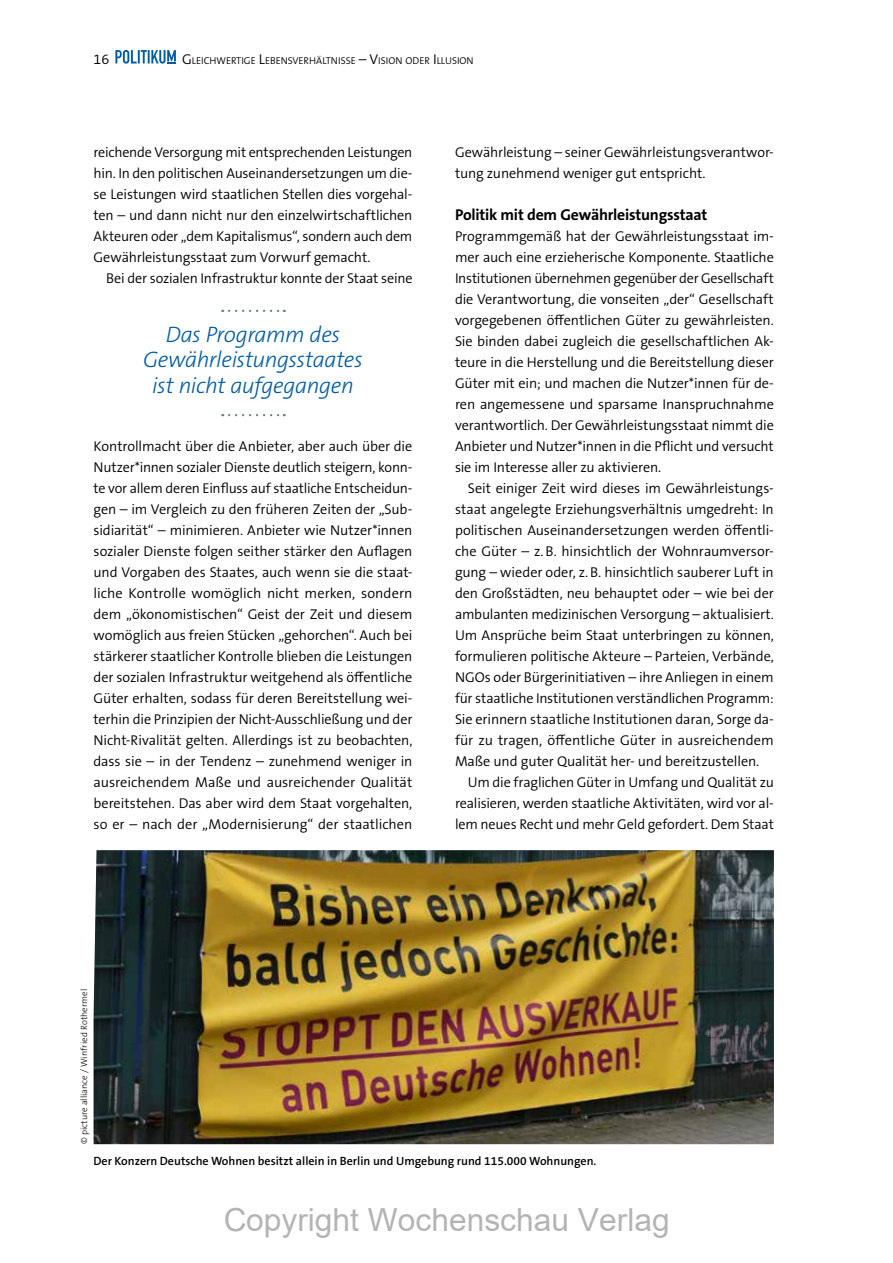
<style>
.page{position:relative;width:893px;height:1263px;background:#fff}
.page>*{position:absolute;margin:0;border:0;box-sizing:border-box;transform-origin:0 0}
.t1{font:31.8px "Arial";color:rgb(0 0 0/.3)}
.t2{font:italic 300 22.5px/25.5px "The Sans B W3";letter-spacing:-.02em;color:#005aa0;text-align:center}
.t3{font:700 15.75px "The Sans B W7";letter-spacing:-.01em;color:#000}
.t4{font:300 14.25px/21px "The Sans B W4";letter-spacing:-.01em;color:#000;text-align:justify}
.t5{font:600 12px "The Sans B W6";color:#000}
.t6{font:300 10.05px "The Sans B W4";color:#000}
.t7{font:300 9px "The Sans B W3";letter-spacing:.01em;color:#000}
.s1{font-size:14.25px}
</style>
<div class="page">
<svg style="left:115px;top:50px;width:61px;height:14px"></svg>
<img style="left:94px;top:850px;width:680px;height:294px">
<svg style="left:229px;top:310px;width:56px;height:2px"></svg>
<svg style="left:229px;top:414px;width:56px;height:2px"></svg>
<p class="t4" style="left:94px;top:48px;width:17px">16</p>
<p class="t6" style="left:182px;top:54px;width:293px"><span class="s1">G</span>LEICHWERTIGE <span class="s1">L</span>EBENSVERHÄLTNISSE <span class="s1">– V</span>ISION ODER <span class="s1">I</span> LLUSION</p>
<p class="t4" style="left:94px;top:142px;width:320px">reichende Versorgung mit entsprechenden Leistungen hin. In den politischen Auseinandersetzungen um die&shy;se Leistungen wird staatlichen Stellen dies vorgehal&shy;ten – und dann nicht nur den einzelwirtschaftlichen Akteuren oder „dem Kapitalismus“, sondern auch dem Gewährleistungsstaat zum Vorwurf gemacht.</p>
<p class="t4" style="left:106px;top:268px;width:308px">Bei der sozialen Infrastruktur konnte der Staat seine</p>
<h2 class="t2" style="left:143px;top:322px;width:221px">Das Programm des<br>Gewährleistungsstaates ist nicht aufgegangen</h2>
<p class="t4" style="left:94px;top:436px;width:320px">Kontrollmacht über die Anbieter, aber auch über die Nutzer*innen sozialer Dienste deutlich steigern, konn&shy;te vor allem deren Einfluss auf staatliche Entscheidun&shy;gen – im Vergleich zu den früheren Zeiten der „Sub&shy;sidiarität“ – minimieren. Anbieter wie Nutzer*innen sozialer Dienste folgen seither stärker den Auflagen und Vorgaben des Staates, auch wenn sie die staat&shy;liche Kontrolle womöglich nicht merken, sondern dem „ökonomistischen“ Geist der Zeit und diesem womöglich aus freien Stücken „gehorchen“. Auch bei stärkerer staatlicher Kontrolle blieben die Leistungen der sozialen Infrastruktur weitgehend als öffentliche Güter erhalten, sodass für deren Bereitstellung wei&shy;terhin die Prinzipien der Nicht-Ausschließung und der Nicht-Rivalität gelten. Allerdings ist zu beobachten, dass sie – in der Tendenz – zunehmend weniger in ausreichendem Maße und ausreichender Qualität bereitstehen. Das aber wird dem Staat vorgehalten, so er – nach der „Modernisierung“ der staatlichen</p>
<p class="t4" style="left:455px;top:142px;width:320px">Gewährleistung – seiner Gewährleistungsverantwor&shy;tung zunehmend weniger gut entspricht.</p>
<p class="t3" style="left:455px;top:205px;width:254px">Politik mit dem Gewährleistungsstaat</p>
<p class="t4" style="left:455px;top:226px;width:320px">Programmgemäß hat der Gewährleistungsstaat im&shy;mer auch eine erzieherische Komponente. Staatliche Institutionen übernehmen gegenüber der Gesellschaft die Verantwortung, die vonseiten „der“ Gesellschaft vorgegebenen öffentlichen Güter zu gewährleisten.<br>Sie binden dabei zugleich die gesellschaftlichen Ak&shy;teure in die Herstellung und die Bereitstellung dieser Güter mit ein; und machen die Nutzer*innen für de&shy;ren angemessene und sparsame Inanspruchnahme verantwortlich. Der Gewährleistungsstaat nimmt die Anbieter und Nutzer*innen in die Pflicht und versucht sie im Interesse aller zu aktivieren.</p>
<p class="t4" style="left:455px;top:478px;width:320px;text-indent:13px">Seit einiger Zeit wird dieses im Gewährleistungs&shy;staat angelegte Erziehungsverhältnis umgedreht: In politischen Auseinandersetzungen werden öffentli&shy;che Güter – z.B. hinsichtlich der Wohnraumversor&shy;gung – wieder oder, z.B. hinsichtlich sauberer Luft in den Großstädten, neu behauptet oder – wie bei der ambulanten medizinischen Versorgung – aktualisiert.<br>Um Ansprüche beim Staat unterbringen zu können, formulieren politische Akteure – Parteien, Verbände, NGOs oder Bürgerinitiativen – ihre Anliegen in einem für staatliche Institutionen verständlichen Programm:<br>Sie erinnern staatliche Institutionen daran, Sorge da&shy;für zu tragen, öffentliche Güter in ausreichendem Maße und guter Qualität her- und bereitzustellen.</p>
<p class="t4" style="left:455px;top:772px;width:320px;text-indent:13px">Um die fraglichen Güter in Umfang und Qualität zu realisieren, werden staatliche Aktivitäten, wird vor al&shy;lem neues Recht und mehr Geld gefordert. Dem Staat</p>
<p class="t7" style="left:78px;top:1144px;width:157px;rotate:-90deg">© picture alliance / Winfried Rothermel</p>
<p class="t5" style="left:94px;top:1153px;width:504px">Der Konzern Deutsche Wohnen besitzt allein in Berlin und Umgebung rund 115.000 Wohnungen.</p>
<h1 class="t1" style="left:223px;top:1198px;width:448px">Copyright Wochenschau Verlag</h1>
</div>
